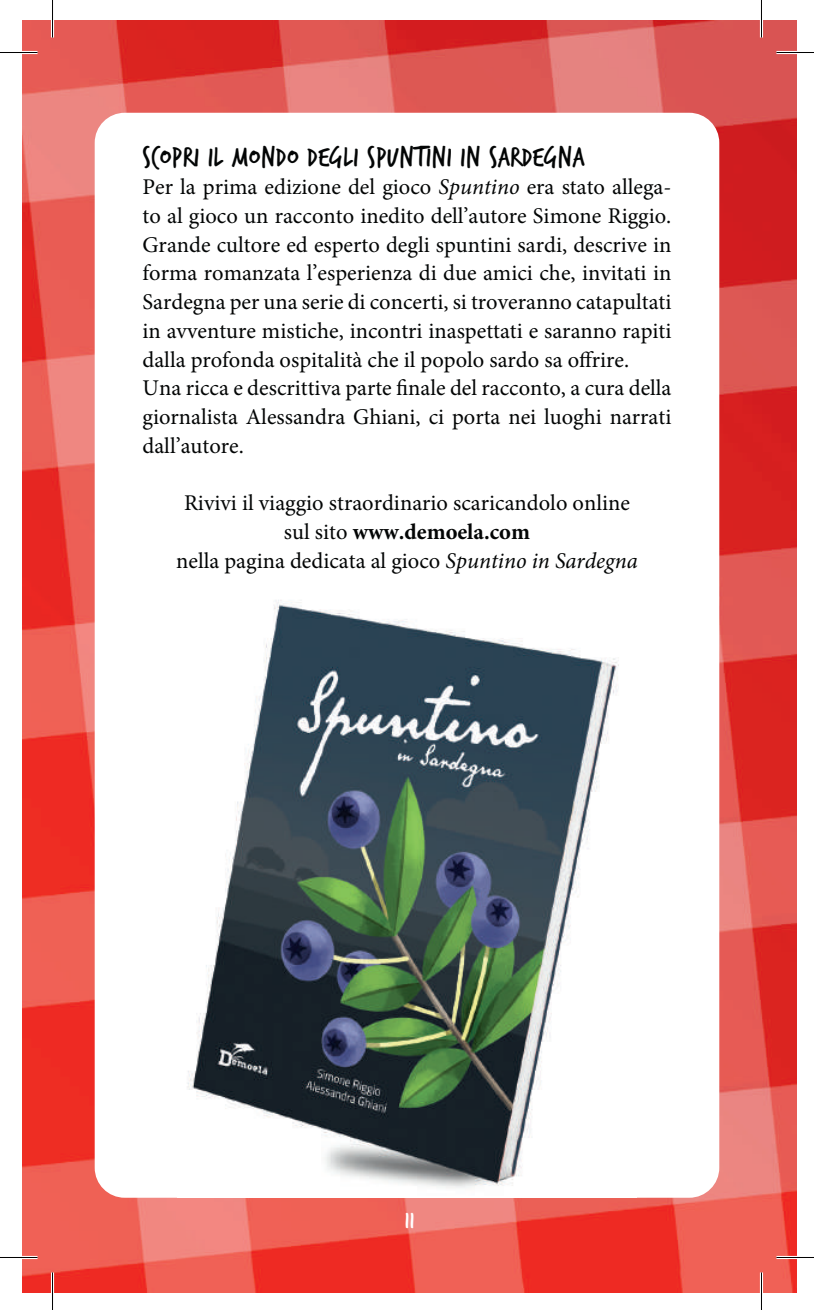
<style>
.page{position:relative;width:814px;height:1310px;background:#fff}
.page>*{position:absolute;margin:0;border:0;box-sizing:border-box;transform-origin:0 0}
.t1{font:30px "Trash Hand";letter-spacing:.02em;color:#030505}
.t2{font:25px "Trash Hand";color:#fff}
.t3{font:22.5px/28.8px "Minion Pro";color:#030505}
.s1{font-style:italic}
.s2{font-weight:700}
</style>
<div class="page">
<img style="left:22px;top:21px;width:775px;height:1272px">
<div style="left:95px;top:113px;width:624px;height:1085px;background:#fff;border-radius:30px"></div>
<img style="left:187px;top:600px;width:432px;height:588px">
<hr style="left:0;top:51px;width:38px;height:3px;background:#fff">
<hr style="left:776px;top:51px;width:38px;height:3px;background:#fff">
<hr style="left:0;top:1256px;width:38px;height:3px;background:#fff">
<hr style="left:776px;top:1256px;width:38px;height:3px;background:#fff">
<hr style="left:51px;top:0;width:3px;height:38px;background:#fff">
<hr style="left:51px;top:1272px;width:3px;height:38px;background:#fff">
<hr style="left:760px;top:0;width:3px;height:38px;background:#fff">
<hr style="left:760px;top:1272px;width:3px;height:38px;background:#fff">
<hr style="left:0;top:52px;width:38px;height:1px;background:#000">
<hr style="left:776px;top:52px;width:38px;height:1px;background:#000">
<hr style="left:0;top:1257px;width:38px;height:1px;background:#000">
<hr style="left:776px;top:1257px;width:38px;height:1px;background:#000">
<hr style="left:52px;top:0;width:1px;height:38px;background:#000">
<hr style="left:52px;top:1272px;width:1px;height:38px;background:#000">
<hr style="left:761px;top:0;width:1px;height:38px;background:#000">
<hr style="left:761px;top:1272px;width:1px;height:38px;background:#000">
<h1 class="t1" style="left:142px;top:143px;width:443px">SCOPRI IL MONDO DEGLI SPUNTINI IN SARDEGNA</h1>
<p class="t3" style="left:142px;top:173px;width:530px">Per la prima edizione del gioco <span class="s1">Spuntino</span> era stato allega&shy;to al gioco un racconto inedito dell’autore Simone Riggio.<br>Grande cultore ed esperto degli spuntini sardi, descrive in forma romanzata l’esperienza di due amici che, invitati in Sardegna per una serie di concerti, si troveranno catapultati in avventure mistiche, incontri inaspettati e saranno rapiti dalla profonda ospitalità che il popolo sardo sa offrire.<br>Una ricca e descrittiva parte finale del racconto, a cura della giornalista Alessandra Ghiani, ci porta nei luoghi narrati dall’autore.</p>
<p class="t3" style="left:176px;top:489px;width:463px;text-align:center">Rivivi il viaggio straordinario scaricandolo online sul sito <span class="s2">www.demoela.com<br></span>nella pagina dedicata al gioco <span class="s1">Spuntino in Sardegna</span></p>
<p class="t2" style="left:404px;top:1208px;width:12px">11</p>
</div>
